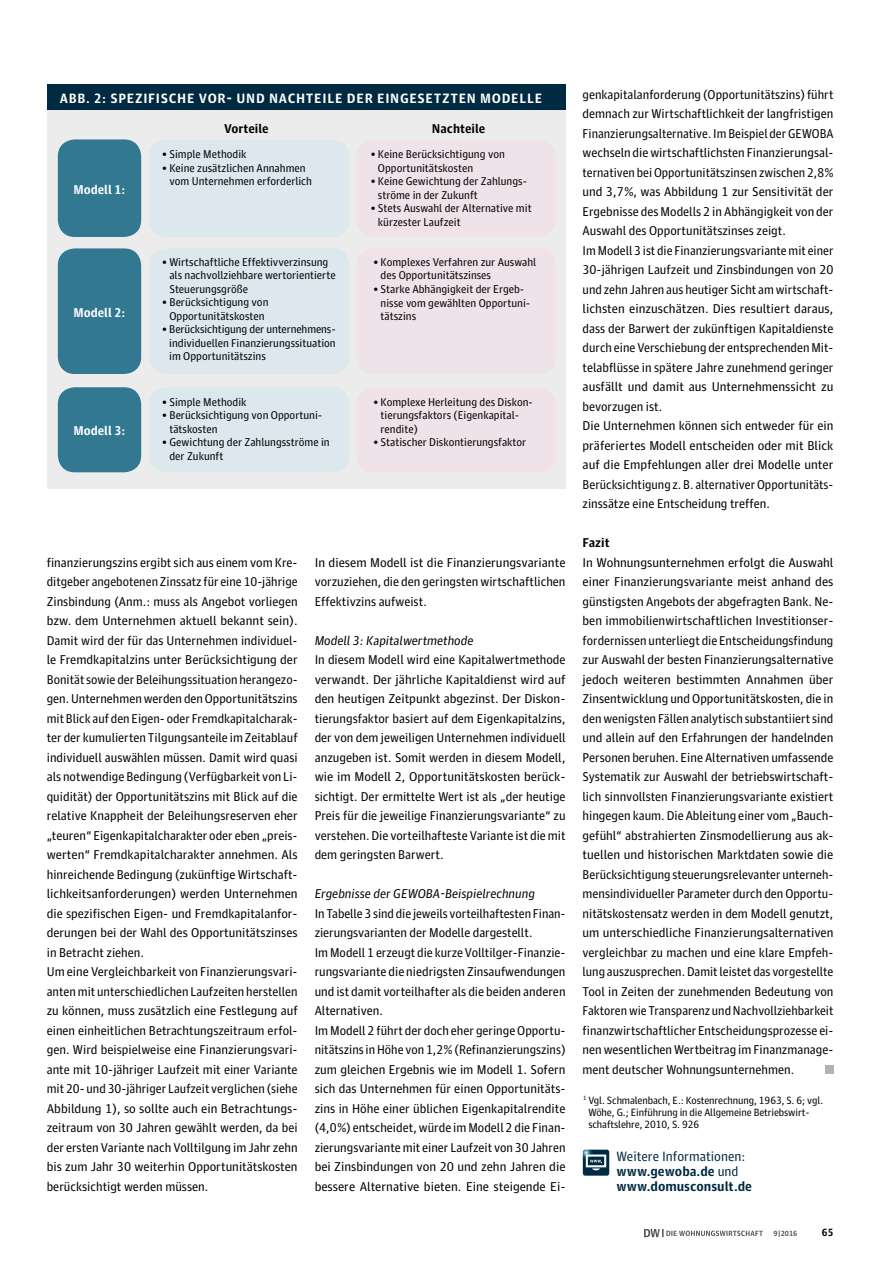
<style>
.page{position:relative;width:893px;height:1263px;background:#fff}
.page>*{position:absolute;margin:0;border:0;box-sizing:border-box;transform-origin:0 0}
.t1{font:700 13.5px/15px "Guardian Agate Sans 1";color:#002a41}
.t2{font:700 13.5px "Guardian Agate Sans 1";letter-spacing:.05em;color:#fff}
.t3{font:12.75px/19.5px "Guardian Agate Sans 1";color:#000}
.t4{font:italic 12.75px "Guardian Agate Sans 1";color:#000}
.t5{font:700 12.75px "Guardian Agate Sans 1";color:#fff}
.t6{font:700 12.75px "Guardian Agate Sans 1";color:#000}
.t7{font:11.25px/13.5px "Guardian Agate Sans 1";color:#000}
.t8{font:10.5px/12px "Guardian Agate Sans 1";letter-spacing:-.01em;color:#000}
.t9{font:700 10.5px "Guardian Agate Sans 1";color:#000}
.t10{font:700 7.5px "Guardian Agate Sans 1";color:#565655}
.t11{font:2.25px "Officina Sans";letter-spacing:-.01em;color:#000}
.s1{font-weight:400}
</style>
<div class="page">
<svg style="left:644px;top:1229px;width:119px;height:8px"></svg>
<div style="left:47px;top:110px;width:519px;height:379px;background:#ececec"></div>
<svg style="left:583px;top:1150px;width:26px;height:26px"></svg>
<div style="left:825px;top:1065px;width:8px;height:9px;background:#b1b2b3"></div>
<div style="left:47px;top:85px;width:519px;height:25px;background:#002a41"></div>
<div style="left:58px;top:139px;width:83px;height:98px;background:#327891;border-radius:17px"></div>
<div style="left:58px;top:387px;width:83px;height:85px;background:#327891;border-radius:17px"></div>
<div style="left:58px;top:248px;width:83px;height:126px;background:#327891;border-radius:17px"></div>
<div style="left:149px;top:139px;width:200px;height:98px;background:#dce7ee;border-radius:17px"></div>
<div style="left:149px;top:387px;width:200px;height:85px;background:#dce7ee;border-radius:17px"></div>
<div style="left:149px;top:248px;width:200px;height:126px;background:#dce7ee;border-radius:17px"></div>
<div style="left:356px;top:139px;width:200px;height:98px;background:#f0e2e9;border-radius:17px"></div>
<div style="left:356px;top:387px;width:200px;height:85px;background:#f0e2e9;border-radius:17px"></div>
<div style="left:356px;top:248px;width:200px;height:126px;background:#f0e2e9;border-radius:17px"></div>
<p class="t2" style="left:60px;top:89px;width:484px">ABB. 2: SPEZIFISCHE VOR- UND NACHTEILE DER EINGESETZTEN MODELLE</p>
<p class="t5" style="left:73px;top:180px;width:53px">Modell 1:</p>
<p class="t5" style="left:73px;top:303px;width:53px">Modell 2:</p>
<p class="t5" style="left:73px;top:422px;width:53px">Modell 3:</p>
<p class="t6" style="left:224px;top:120px;width:46px">Vorteile</p>
<p class="t6" style="left:432px;top:120px;width:55px">Nachteile</p>
<p class="t7" style="left:162px;top:147px;width:86px">• Simple Methodik</p>
<p class="t7" style="left:169px;top:160px;width:144px;text-indent:-7px">• Keine zusätzlichen Annahmen vom Unternehmen erforderlich</p>
<p class="t7" style="left:169px;top:255px;width:168px;text-indent:-7px">• Wirtschaftliche Effektivverzinsung als nachvollziehbare wertorientierte<br>Steuerungsgröße</p>
<p class="t7" style="left:162px;top:295px;width:108px;text-align:center">• Berücksichtigung von<br>Opportunitätskosten</p>
<p class="t7" style="left:169px;top:322px;width:168px;text-align:justify;text-indent:-7px">• Berücksichtigung der unternehmens&shy;individuellen Finanzierungssituation im Opportunitätszins</p>
<p class="t7" style="left:162px;top:394px;width:86px">• Simple Methodik</p>
<p class="t7" style="left:169px;top:408px;width:154px;text-indent:-7px">• Berücksichtigung von Opportuni&shy;tätskosten</p>
<p class="t7" style="left:169px;top:435px;width:162px;text-indent:-7px">• Gewichtung der Zahlungsströme in der Zukunft</p>
<p class="t7" style="left:378px;top:147px;width:128px;text-indent:-7px">• Keine Berücksichtigung von<br>Opportunitätskosten</p>
<p class="t7" style="left:378px;top:174px;width:151px;text-indent:-7px">• Keine Gewichtung der Zahlungs&shy;ströme in der Zukunft</p>
<p class="t7" style="left:378px;top:201px;width:155px;text-indent:-7px">• Stets Auswahl der Alternative mit kürzester Laufzeit</p>
<p class="t7" style="left:381px;top:255px;width:157px;text-indent:-7px">• Komplexes Verfahren zur Auswahl des Opportunitätszinses</p>
<p class="t7" style="left:381px;top:282px;width:151px;text-indent:-7px">• Starke Abhängigkeit der Ergeb&shy;nisse vom gewählten Opportuni&shy;tätszins</p>
<p class="t7" style="left:381px;top:394px;width:154px;text-indent:-7px">• Komplexe Herleitung des Diskon&shy;tierungsfaktors (Eigenkapital&shy;rendite)</p>
<p class="t7" style="left:373px;top:435px;width:154px">• Statischer Diskontierungsfaktor</p>
<p class="t3" style="left:47px;top:551px;width:252px">finanzierungszins ergibt sich aus einem vom Kre&shy;ditgeber angebotenen Zinssatz für eine 10-jährige Zinsbindung (Anm.: muss als Angebot vorliegen bzw. dem Unternehmen aktuell bekannt sein).<br>Damit wird der für das Unternehmen individuel&shy;le Fremdkapitalzins unter Berücksichtigung der Bonität sowie der Beleihungssituation herangezo&shy;gen. Unternehmen werden den Opportunitätszins mit Blick auf den Eigen- oder Fremdkapitalcharak&shy;ter der kumulierten Tilgungsanteile im Zeitablauf individuell auswählen müssen. Damit wird quasi als notwendige Bedingung (Verfügbarkeit von Li&shy;quidität) der Opportunitätszins mit Blick auf die relative Knappheit der Beleihungsreserven eher „teuren“ Eigenkapitalcharakter oder eben „preis&shy;werten“ Fremdkapitalcharakter annehmen. Als hinreichende Bedingung (zukünftige Wirtschaft&shy;lichkeitsanforderungen) werden Unternehmen die spezifischen Eigen- und Fremdkapitalanfor&shy;derungen bei der Wahl des Opportunitätszinses in Betracht ziehen.<br>Um eine Vergleichbarkeit von Finanzierungsvari&shy;anten mit unterschiedlichen Laufzeiten herstellen zu können, muss zusätzlich eine Festlegung auf einen einheitlichen Betrachtungszeitraum erfol&shy;gen. Wird beispielweise eine Finanzierungsvari&shy;ante mit 10-jähriger Laufzeit mit einer Variante mit 20- und 30-jähriger Laufzeit verglichen (siehe Abbildung 1), so sollte auch ein Betrachtungs&shy;zeitraum von 30 Jahren gewählt werden, da bei der ersten Variante nach Volltilgung im Jahr zehn bis zum Jahr 30 weiterhin Opportunitätskosten berücksichtigt werden müssen.</p>
<p class="t3" style="left:315px;top:551px;width:252px;text-align:justify">In diesem Modell ist die Finanzierungsvariante vorzuziehen, die den geringsten wirtschaftlichen Effektivzins aufweist.</p>
<p class="t4" style="left:315px;top:631px;width:160px">Modell 3: Kapitalwertmethode</p>
<p class="t3" style="left:315px;top:649px;width:252px;text-align:justify">In diesem Modell wird eine Kapitalwertmethode verwandt. Der jährliche Kapitaldienst wird auf den heutigen Zeitpunkt abgezinst. Der Diskon&shy;tierungsfaktor basiert auf dem Eigenkapitalzins, der von dem jeweiligen Unternehmen individuell anzugeben ist. Somit werden in diesem Modell, wie im Modell 2, Opportunitätskosten berück&shy;sichtigt. Der ermittelte Wert ist als „der heutige Preis für die jeweilige Finanzierungsvariante“ zu verstehen. Die vorteilhafteste Variante ist die mit dem geringsten Barwert.</p>
<p class="t4" style="left:315px;top:885px;width:222px">Ergebnisse der GEWOBA-Beispielrechnung</p>
<p class="t3" style="left:315px;top:902px;width:252px">In Tabelle 3 sind die jeweils vorteilhaftesten Finan&shy;zierungsvarianten der Modelle dargestellt.<br>Im Modell 1 erzeugt die kurze Volltilger-Finanzie&shy;rungsvariante die niedrigsten Zinsaufwendungen und ist damit vorteilhafter als die beiden anderen Alternativen.<br>Im Modell 2 führt der doch eher geringe Opportu&shy;nitätszins in Höhe von 1,2 % (Refinanzierungszins) zum gleichen Ergebnis wie im Modell 1. Sofern sich das Unternehmen für einen Opportunitäts&shy;zins in Höhe einer üblichen Eigenkapitalrendite (4,0 %) entscheidet, würde im Modell 2 die Finan&shy;zierungsvariante mit einer Laufzeit von 30 Jahren bei Zinsbindungen von 20 und zehn Jahren die bessere Alternative bieten. Eine steigende Ei-</p>
<p class="t11" style="left:549px;top:1182px;width:17px">Rechtssprechung</p>
<p class="t3" style="left:583px;top:83px;width:252px">genkapitalanforderung (Opportunitätszins) führt demnach zur Wirtschaftlichkeit der langfristigen Finanzierungsalternative. Im Beispiel der GEWOBA wechseln die wirtschaftlichsten Finanzierungsal&shy;ternativen bei Opportunitätszinsen zwischen 2,8 % und 3,7 %, was Abbildung 1 zur Sensitivität der Ergebnisse des Modells 2 in Abhängigkeit von der Auswahl des Opportunitätszinses zeigt.<br>Im Modell 3 ist die Finanzierungsvariante mit einer 30-jährigen Laufzeit und Zinsbindungen von 20 und zehn Jahren aus heutiger Sicht am wirtschaft&shy;lichsten einzuschätzen. Dies resultiert daraus, dass der Barwert der zukünftigen Kapitaldienste durch eine Verschiebung der entsprechenden Mit&shy;telabflüsse in spätere Jahre zunehmend geringer ausfällt und damit aus Unternehmenssicht zu bevorzugen ist.<br>Die Unternehmen können sich entweder für ein präferiertes Modell entscheiden oder mit Blick auf die Empfehlungen aller drei Modelle unter Berücksichtigung z. B. alternativer Opportunitäts&shy;zinssätze eine Entscheidung treffen.</p>
<p class="t6" style="left:583px;top:534px;width:28px">Fazit</p>
<p class="t3" style="left:583px;top:551px;width:252px;text-align:justify">In Wohnungsunternehmen erfolgt die Auswahl einer Finanzierungsvariante meist anhand des günstigsten Angebots der abgefragten Bank. Ne&shy;ben immobilienwirtschaftlichen Investitionser&shy;fordernissen unterliegt die Entscheidungsfindung zur Auswahl der besten Finanzierungsalternative jedoch weiteren bestimmten Annahmen über Zinsentwicklung und Opportunitätskosten, die in den wenigsten Fällen analytisch substantiiert sind und allein auf den Erfahrungen der handelnden Personen beruhen. Eine Alternativen umfassende Systematik zur Auswahl der betriebswirtschaft&shy;lich sinnvollsten Finanzierungsvariante existiert hingegen kaum. Die Ableitung einer vom „Bauch&shy;gefühl“ abstrahierten Zinsmodellierung aus ak&shy;tuellen und historischen Marktdaten sowie die Berücksichtigung steuerungsrelevanter unterneh&shy;mensindividueller Parameter durch den Opportu&shy;nitätskostensatz werden in dem Modell genutzt, um unterschiedliche Finanzierungsalternativen vergleichbar zu machen und eine klare Empfeh&shy;lung auszusprechen. Damit leistet das vorgestellte Tool in Zeiten der zunehmenden Bedeutung von Faktoren wie Transparenz und Nachvollziehbarkeit finanzwirtschaftlicher Entscheidungsprozesse ei&shy;nen wesentlichen Wertbeitrag im Finanzmanage&shy;ment deutscher Wohnungsunternehmen.</p>
<p class="t8" style="left:588px;top:1093px;width:236px;text-indent:-5px"><sup>1</sup> Vgl. Schmalenbach, E.: Kostenrechnung, 1963, S. 6; vgl.<br>Wöhe, G.; Einführung in die Allgemeine Betriebswirt&shy;schaftslehre, 2010, S. 926</p>
<p class="t1" style="left:617px;top:1148px;width:137px"><span class="s1">Weitere Informationen: </span>www.gewoba.de <span class="s1">und </span>www.domusconsult.de</p>
<p class="t10" style="left:774px;top:1228px;width:25px">9 | 2016</p>
<p class="t9" style="left:822px;top:1225px;width:13px">65</p>
</div>
